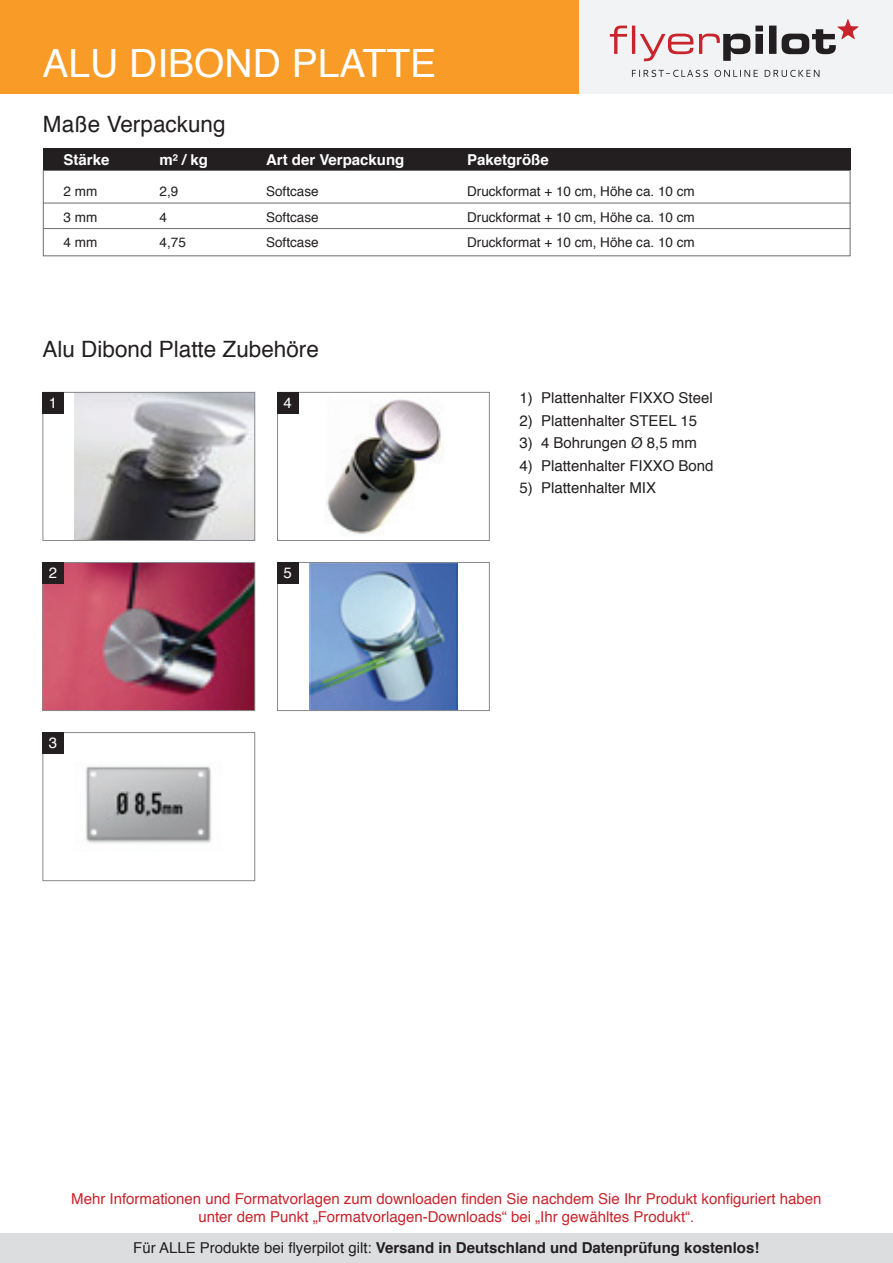
<style>
.page{position:relative;width:893px;height:1263px;background:#fff}
.page>*{position:absolute;margin:0;border:0;box-sizing:border-box;transform-origin:0 0}
.t1{font:39px "Helvetica";color:#fff}
.t2{font:22.5px "Helvetica";color:#231f20}
.t3{font:15px/18px "Helvetica";color:#c8242b;text-align:center}
.t4{font:15px "Helvetica";color:#231f20}
.t5{font:700 15px "Helvetica";color:#231f20}
.t6{font:700 15px "Helvetica";color:#fff}
.t7{font:15px "Helvetica";color:#fff}
.t8{font:13.5px "Helvetica";color:#231f20}
.s1{font-weight:400}
</style>
<div class="page">
<div style="left:0;top:0;width:580px;height:93px;background:#f89c27"></div>
<div style="left:580px;top:0;width:313px;height:93px;background:#f2f3f4"></div>
<div style="left:0;top:1233px;width:892px;height:30px;background:#dcdddf"></div>
<svg style="left:632px;top:70px;width:187px;height:7px"></svg>
<svg style="left:610px;top:19px;width:249px;height:42px"></svg>
<img style="left:75px;top:394px;width:178px;height:145px">
<div style="left:43px;top:392px;width:212px;height:149px;border:1px solid #87898c"></div>
<img style="left:326px;top:399px;width:116px;height:135px">
<div style="left:277px;top:392px;width:213px;height:149px;border:1px solid #87898c"></div>
<img style="left:45px;top:564px;width:208px;height:145px">
<div style="left:43px;top:562px;width:212px;height:149px;border:1px solid #87898c"></div>
<img style="left:309px;top:564px;width:148px;height:145px">
<div style="left:277px;top:562px;width:213px;height:149px;border:1px solid #87898c"></div>
<img style="left:85px;top:766px;width:127px;height:78px">
<div style="left:43px;top:732px;width:212px;height:149px;border:1px solid #87898c"></div>
<div style="left:43px;top:392px;width:21px;height:21px;background:#231f20"></div>
<div style="left:277px;top:392px;width:21px;height:21px;background:#231f20"></div>
<div style="left:43px;top:562px;width:21px;height:21px;background:#231f20"></div>
<div style="left:277px;top:562px;width:21px;height:21px;background:#231f20"></div>
<div style="left:43px;top:732px;width:21px;height:21px;background:#231f20"></div>
<div style="left:43px;top:170px;width:807px;height:86px;border:1px solid #6c6d70"></div>
<div style="left:43px;top:149px;width:807px;height:21px;background:#231f20"></div>
<hr style="left:43px;top:203px;width:807px;height:1px;background:#6c6d70">
<hr style="left:43px;top:228px;width:807px;height:1px;background:#6c6d70">
<h1 class="t1" style="left:43px;top:33px;width:395px">ALU DIBOND PLATTE</h1>
<h2 class="t2" style="left:43px;top:106px;width:184px">Maße Verpackung</h2>
<p class="t6" style="left:64px;top:147px;width:47px">Stärke</p>
<p class="t6" style="left:160px;top:147px;width:50px">m² / kg</p>
<p class="t6" style="left:266px;top:147px;width:140px">Art der Verpackung</p>
<p class="t6" style="left:467px;top:147px;width:83px">Paketgröße</p>
<p class="t8" style="left:64px;top:181px;width:35px">2 mm</p>
<p class="t8" style="left:160px;top:181px;width:20px">2,9</p>
<p class="t8" style="left:266px;top:181px;width:54px">Softcase</p>
<p class="t8" style="left:467px;top:181px;width:229px">Druckformat + 10 cm, Höhe ca. 10 cm</p>
<p class="t8" style="left:64px;top:206px;width:35px">3 mm</p>
<p class="t8" style="left:160px;top:206px;width:9px">4</p>
<p class="t8" style="left:266px;top:206px;width:54px">Softcase</p>
<p class="t8" style="left:467px;top:206px;width:229px">Druckformat + 10 cm, Höhe ca. 10 cm</p>
<p class="t8" style="left:64px;top:232px;width:35px">4 mm</p>
<p class="t8" style="left:160px;top:232px;width:28px">4,75</p>
<p class="t8" style="left:266px;top:232px;width:54px">Softcase</p>
<p class="t8" style="left:467px;top:232px;width:229px">Druckformat + 10 cm, Höhe ca. 10 cm</p>
<h2 class="t2" style="left:43px;top:332px;width:278px">Alu Dibond Platte Zubehöre</h2>
<p class="t7" style="left:49px;top:391px;width:10px">1</p>
<p class="t7" style="left:284px;top:391px;width:10px">4</p>
<p class="t7" style="left:49px;top:561px;width:10px">2</p>
<p class="t7" style="left:284px;top:561px;width:10px">5</p>
<p class="t7" style="left:49px;top:731px;width:10px">3</p>
<p class="t4" style="left:519px;top:386px;width:195px">1) Plattenhalter FIXXO Steel</p>
<p class="t4" style="left:519px;top:409px;width:179px">2) Plattenhalter STEEL 15</p>
<p class="t4" style="left:519px;top:431px;width:179px">3) 4 Bohrungen Ø 8,5 mm</p>
<p class="t4" style="left:519px;top:454px;width:196px">4) Plattenhalter FIXXO Bond</p>
<p class="t4" style="left:519px;top:476px;width:138px">5) Plattenhalter MIX</p>
<p class="t3" style="left:71px;top:1190px;width:752px">Mehr Informationen und Formatvorlagen zum downloaden finden Sie nachdem Sie Ihr Produkt konfiguriert haben unter dem Punkt „Formatvorlagen-Downloads“ bei „Ihr gewähltes Produkt“.</p>
<p class="t5" style="left:133px;top:1236px;width:628px"><span class="s1">Für ALLE Produkte bei flyerpilot gilt:</span> Versand in Deutschland und Datenprüfung kostenlos!</p>
</div>
